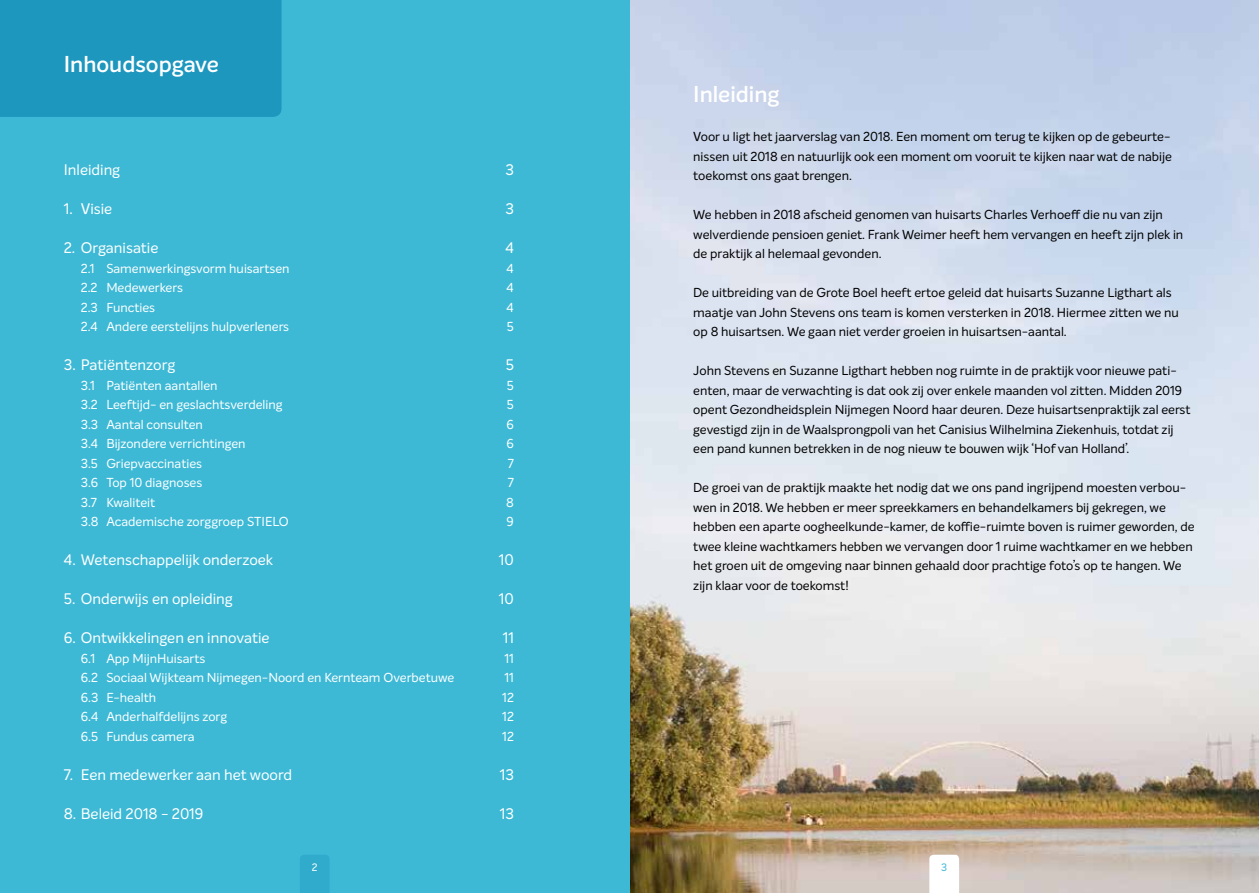
<style>
.page{position:relative;width:1259px;height:893px;background:#fff}
.page>*{position:absolute;margin:0;border:0;box-sizing:border-box;transform-origin:0 0}
.t1{font:600 22.5px "Intelo";color:#fff}
.t2{font:15px "Intelo";color:#fff}
.t3{font:12.75px/19.5px "Intelo";color:#000}
.t4{font:12.75px "Intelo";color:#fff}
.t5{font:10.5px "Intelo";color:#fff}
.t6{font:10.5px "Intelo";color:#3db9d6}
</style>
<div class="page">
<img style="left:629px;top:0;width:630px;height:893px">
<div style="left:0;top:0;width:629px;height:893px;background:#3db9d6"></div>
<div style="left:0;top:0;width:281px;height:117px;background:#1e97bf"></div>
<svg style="left:929px;top:855px;width:30px;height:38px"></svg>
<svg style="left:300px;top:855px;width:29px;height:38px"></svg>
<h1 class="t1" style="left:64px;top:50px;width:157px">Inhoudsopgave</h1>
<p class="t2" style="left:64px;top:161px;width:58px">Inleiding</p>
<p class="t2" style="left:505px;top:161px;width:10px">3</p>
<p class="t2" style="left:64px;top:200px;width:50px">1. Visie</p>
<p class="t2" style="left:505px;top:200px;width:10px">3</p>
<p class="t2" style="left:64px;top:239px;width:96px">2. Organisatie</p>
<p class="t2" style="left:505px;top:239px;width:10px">4</p>
<p class="t4" style="left:81px;top:260px;width:210px">2.1 Samenwerkingsvorm huisartsen</p>
<p class="t4" style="left:506px;top:260px;width:9px">4</p>
<p class="t4" style="left:81px;top:280px;width:104px">2.2 Medewerkers</p>
<p class="t4" style="left:506px;top:280px;width:9px">4</p>
<p class="t4" style="left:81px;top:299px;width:76px">2.3 Functies</p>
<p class="t4" style="left:506px;top:299px;width:9px">4</p>
<p class="t4" style="left:81px;top:319px;width:210px">2.4 Andere eerstelijns hulpverleners</p>
<p class="t4" style="left:507px;top:319px;width:8px">5</p>
<p class="t2" style="left:64px;top:356px;width:113px">3. Patiëntenzorg</p>
<p class="t2" style="left:506px;top:356px;width:10px">5</p>
<p class="t4" style="left:81px;top:377px;width:138px">3.1 Patiënten aantallen</p>
<p class="t4" style="left:507px;top:377px;width:8px">5</p>
<p class="t4" style="left:81px;top:397px;width:203px">3.2 Leeftijd- en geslachtsverdeling</p>
<p class="t4" style="left:507px;top:397px;width:8px">5</p>
<p class="t4" style="left:81px;top:416px;width:124px">3.3 Aantal consulten</p>
<p class="t4" style="left:506px;top:416px;width:9px">6</p>
<p class="t4" style="left:81px;top:436px;width:166px">3.4 Bijzondere verrichtingen</p>
<p class="t4" style="left:506px;top:436px;width:9px">6</p>
<p class="t4" style="left:81px;top:455px;width:123px">3.5 Griepvaccinaties</p>
<p class="t4" style="left:508px;top:455px;width:8px">7</p>
<p class="t4" style="left:81px;top:475px;width:123px">3.6 Top 10 diagnoses</p>
<p class="t4" style="left:508px;top:475px;width:8px">7</p>
<p class="t4" style="left:81px;top:494px;width:76px">3.7 Kwaliteit</p>
<p class="t4" style="left:506px;top:494px;width:9px">8</p>
<p class="t4" style="left:81px;top:514px;width:209px">3.8 Academische zorggroep STIELO</p>
<p class="t4" style="left:506px;top:514px;width:9px">9</p>
<p class="t2" style="left:64px;top:551px;width:211px">4. Wetenschappelijk onderzoek</p>
<p class="t2" style="left:499px;top:551px;width:16px">10</p>
<p class="t2" style="left:64px;top:590px;width:171px">5. Onderwijs en opleiding</p>
<p class="t2" style="left:499px;top:590px;width:16px">10</p>
<p class="t2" style="left:64px;top:629px;width:207px">6. Ontwikkelingen en innovatie</p>
<p class="t2" style="left:503px;top:629px;width:13px">11</p>
<p class="t4" style="left:81px;top:650px;width:126px">6.1 App MijnHuisarts</p>
<p class="t4" style="left:504px;top:650px;width:11px">11</p>
<p class="t4" style="left:81px;top:670px;width:375px">6.2 Sociaal Wijkteam Nijmegen-Noord en Kernteam Overbetuwe</p>
<p class="t4" style="left:504px;top:670px;width:11px">11</p>
<p class="t4" style="left:81px;top:689px;width:77px">6.3 E-health</p>
<p class="t4" style="left:502px;top:689px;width:13px">12</p>
<p class="t4" style="left:81px;top:709px;width:148px">6.4 Anderhalfdelijns zorg</p>
<p class="t4" style="left:502px;top:709px;width:13px">12</p>
<p class="t4" style="left:81px;top:728px;width:115px">6.5 Fundus camera</p>
<p class="t4" style="left:502px;top:728px;width:13px">12</p>
<p class="t2" style="left:64px;top:765px;width:230px">7. Een medewerker aan het woord</p>
<p class="t2" style="left:500px;top:765px;width:16px">13</p>
<p class="t2" style="left:64px;top:804px;width:141px">8. Beleid 2018 - 2019</p>
<p class="t2" style="left:500px;top:804px;width:16px">13</p>
<h1 class="t1" style="left:693px;top:80px;width:88px">Inleiding</h1>
<p class="t3" style="left:693px;top:127px;width:480px">Voor u ligt het jaarverslag van 2018. Een moment om terug te kijken op de gebeurte&shy;nissen uit 2018 en natuurlijk ook een moment om vooruit te kijken naar wat de nabije toekomst ons gaat brengen.</p>
<p class="t3" style="left:693px;top:205px;width:491px">We hebben in 2018 afscheid genomen van huisarts Charles Verhoeff die nu van zijn welverdiende pensioen geniet. Frank Weimer heeft hem vervangen en heeft zijn plek in de praktijk al helemaal gevonden.</p>
<p class="t3" style="left:693px;top:283px;width:487px">De uitbreiding van de Grote Boel heeft ertoe geleid dat huisarts Suzanne Ligthart als maatje van John Stevens ons team is komen versterken in 2018. Hiermee zitten we nu op 8 huisartsen. We gaan niet verder groeien in huisartsen-aantal.</p>
<p class="t3" style="left:693px;top:361px;width:499px">John Stevens en Suzanne Ligthart hebben nog ruimte in de praktijk voor nieuwe pati&shy;ënten, maar de verwachting is dat ook zij over enkele maanden vol zitten. Midden 2019 opent Gezondheidsplein Nijmegen Noord haar deuren. Deze huisartsenpraktijk zal eerst gevestigd zijn in de Waalsprongpoli van het Canisius Wilhelmina Ziekenhuis, totdat zij een pand kunnen betrekken in de nog nieuw te bouwen wijk ‘Hof van Holland’.</p>
<p class="t3" style="left:693px;top:478px;width:503px">De groei van de praktijk maakte het nodig dat we ons pand ingrijpend moesten verbou&shy;wen in 2018. We hebben er meer spreekkamers en behandelkamers bij gekregen, we hebben een aparte oogheelkunde-kamer, de koffie-ruimte boven is ruimer geworden, de twee kleine wachtkamers hebben we vervangen door 1 ruime wachtkamer en we hebben het groen uit de omgeving naar binnen gehaald door prachtige foto’s op te hangen. We zijn klaar voor de toekomst!</p>
<p class="t5" style="left:312px;top:861px;width:7px">2</p>
<p class="t6" style="left:941px;top:861px;width:8px">3</p>
</div>
